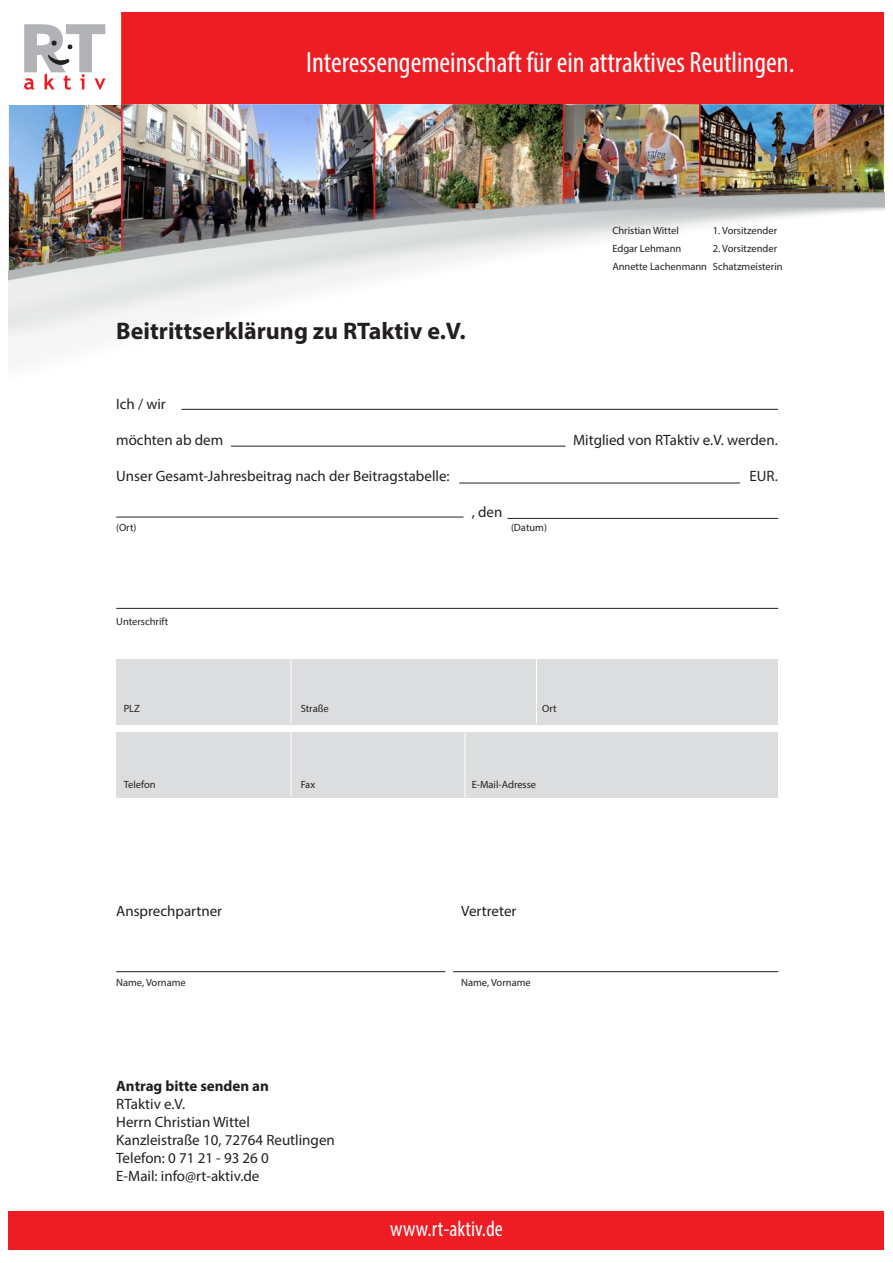
<style>
.page{position:relative;width:893px;height:1263px;background:#fff}
.page>*{position:absolute;margin:0;border:0;box-sizing:border-box;transform-origin:0 0}
.t1{font:condensed 29.4px "Myriad Pro";color:#fff}
.t2{font:700 24px "Myriad Pro";color:#231f20}
.t3{font:condensed 22.05px "Myriad Pro";color:#fff}
.t4{font:15px "Myriad Pro";color:#231f20}
.t5{font:700 15px "Myriad Pro";color:#231f20}
.t6{font:10.5px "Myriad Pro";color:#231f20}
</style>
<div class="page">
<img style="left:700px;top:104px;width:184px;height:84px">
<img style="left:564px;top:104px;width:135px;height:84px">
<img style="left:9px;top:105px;width:112px;height:83px">
<img style="left:123px;top:104px;width:250px;height:84px">
<div style="left:121px;top:13px;width:763px;height:91px;background:#ee1d23"></div>
<svg style="left:24px;top:24px;width:82px;height:66px"></svg>
<hr style="left:121px;top:13px;width:2px;height:242px;background:#ee1d23">
<div style="left:9px;top:1211px;width:875px;height:39px;background:#ee1d23"></div>
<hr style="left:699px;top:99px;width:1px;height:98px;background:#ee1d23">
<img style="left:375px;top:104px;width:188px;height:84px">
<hr style="left:373px;top:99px;width:2px;height:123px;background:#ee1d23">
<hr style="left:563px;top:102px;width:1px;height:104px;background:#ee1d23">
<img style="left:9px;top:188px;width:875px;height:421px">
<div style="left:116px;top:732px;width:662px;height:65px;background:#dcdddf"></div>
<div style="left:116px;top:659px;width:662px;height:65px;background:#dcdddf"></div>
<hr style="left:116px;top:971px;width:329px;height:1px;background:#231f20">
<hr style="left:181px;top:409px;width:597px;height:1px;background:#231f20">
<hr style="left:231px;top:446px;width:335px;height:1px;background:#231f20">
<hr style="left:116px;top:517px;width:347px;height:1px;background:#231f20">
<hr style="left:507px;top:518px;width:271px;height:1px;background:#231f20">
<hr style="left:459px;top:483px;width:281px;height:1px;background:#231f20">
<hr style="left:116px;top:608px;width:662px;height:1px;background:#231f20">
<hr style="left:291px;top:659px;width:1px;height:65px;background:#fff">
<hr style="left:536px;top:659px;width:1px;height:65px;background:#fff">
<hr style="left:291px;top:732px;width:1px;height:65px;background:#fff">
<hr style="left:465px;top:733px;width:1px;height:64px;background:#fff">
<hr style="left:453px;top:971px;width:325px;height:1px;background:#231f20">
<p class="t1" style="left:306px;top:45px;width:490px">Interessengemeinschaft für ein attraktives Reutlingen.</p>
<p class="t2" style="left:116px;top:315px;width:351px">Beitrittserklärung zu RTaktiv e.V.</p>
<p class="t6" style="left:612px;top:224px;width:68px">Christian Wittel</p>
<p class="t6" style="left:713px;top:224px;width:66px">1. Vorsitzender</p>
<p class="t6" style="left:612px;top:242px;width:71px">Edgar Lehmann</p>
<p class="t6" style="left:713px;top:242px;width:66px">2. Vorsitzender</p>
<p class="t6" style="left:612px;top:260px;width:172px">Annette Lachenmann Schatzmeisterin</p>
<p class="t4" style="left:116px;top:395px;width:51px">Ich / wir</p>
<p class="t4" style="left:116px;top:431px;width:109px">möchten ab dem</p>
<p class="t4" style="left:573px;top:431px;width:206px">Mitglied von RTaktiv e.V. werden.</p>
<p class="t4" style="left:116px;top:467px;width:335px">Unser Gesamt-Jahresbeitrag nach der Beitragstabelle:</p>
<p class="t4" style="left:749px;top:467px;width:30px">EUR.</p>
<p class="t4" style="left:472px;top:503px;width:32px">, den</p>
<p class="t6" style="left:116px;top:521px;width:22px">(Ort)</p>
<p class="t6" style="left:511px;top:521px;width:37px">(Datum)</p>
<p class="t6" style="left:116px;top:615px;width:53px">Unterschrift</p>
<p class="t6" style="left:124px;top:702px;width:18px">PLZ</p>
<p class="t6" style="left:301px;top:702px;width:30px">Straße</p>
<p class="t6" style="left:542px;top:702px;width:16px">Ort</p>
<p class="t6" style="left:124px;top:778px;width:33px">Telefon</p>
<p class="t6" style="left:301px;top:778px;width:16px">Fax</p>
<p class="t6" style="left:472px;top:778px;width:66px">E-Mail-Adresse</p>
<p class="t4" style="left:116px;top:902px;width:107px">Ansprechpartner</p>
<p class="t4" style="left:461px;top:902px;width:57px">Vertreter</p>
<p class="t6" style="left:116px;top:976px;width:71px">Name, Vorname</p>
<p class="t6" style="left:461px;top:976px;width:71px">Name, Vorname</p>
<p class="t5" style="left:116px;top:1076px;width:154px">Antrag bitte senden an</p>
<p class="t4" style="left:116px;top:1095px;width:70px">RTaktiv e.V.</p>
<p class="t4" style="left:116px;top:1113px;width:135px">Herrn Christian Wittel</p>
<p class="t4" style="left:116px;top:1131px;width:220px">Kanzleistraße 10, 72764 Reutlingen</p>
<p class="t4" style="left:116px;top:1149px;width:154px">Telefon: 0 71 21 - 93 26 0</p>
<p class="t4" style="left:116px;top:1167px;width:145px">E-Mail: info@rt-aktiv.de</p>
<p class="t3" style="left:390px;top:1215px;width:114px">www.rt-aktiv.de</p>
</div>
